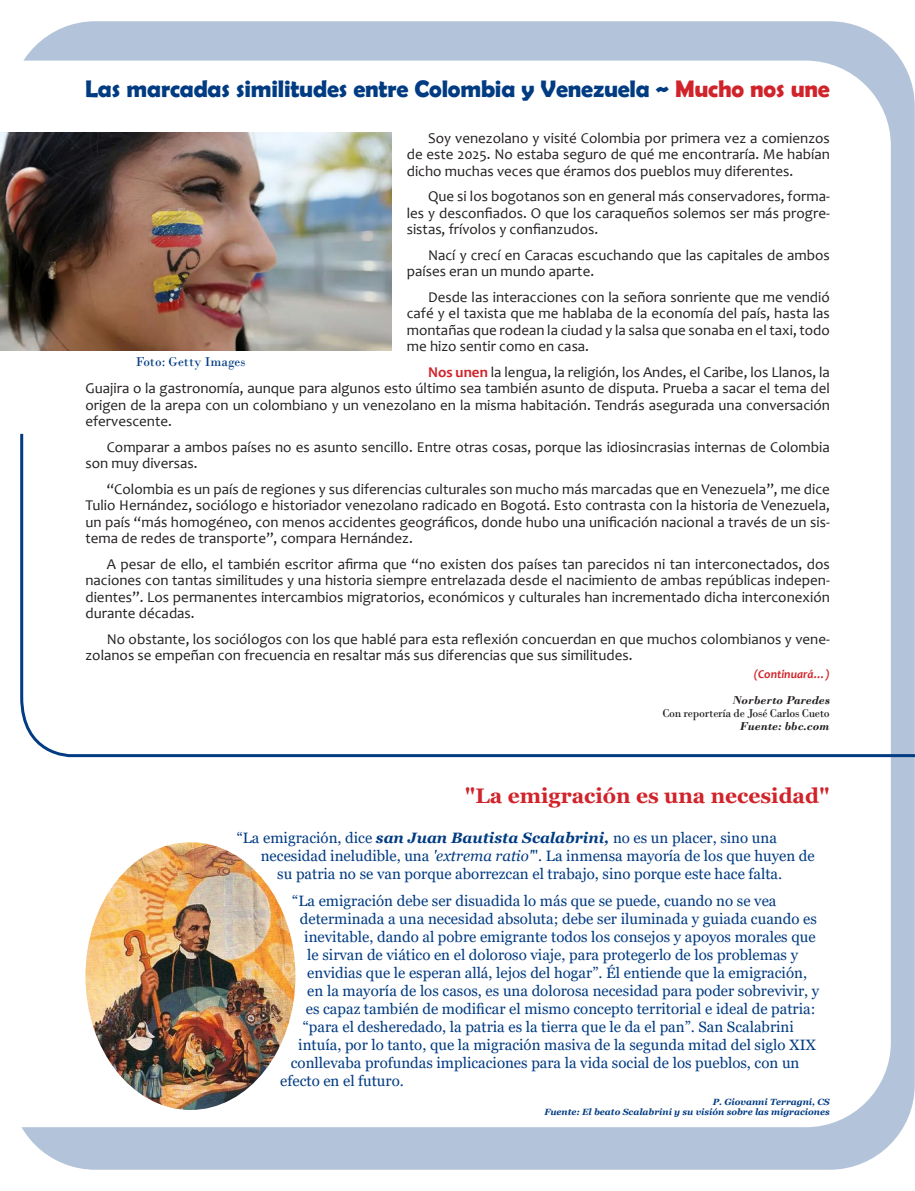
<style>
.page{position:relative;width:915px;height:1191px;background:#fff}
.page>*{position:absolute;margin:0;border:0;box-sizing:border-box;transform-origin:0 0}
.Título{font:700 24px "Berlin Sans FB Demi";letter-spacing:-.01em;color:#013b82}
.Título_Scalabrini{font:700 21px "Georgia";color:#d1232a}
.Texto{font:15px/16.5px "Candara";color:#231f20;text-align:justify}
.Texto_Scalabrini{font:15px "Georgia";color:#013b82}
.Leyenda{font:13.5px "Bodoni";color:#013b82}
.Firma{font:12px "Bodoni";letter-spacing:-.025em;color:#231f20}
.Firma-2{font:italic 700 12px "Bodoni";color:#231f20}
.Texto-2{font:italic 700 12px "Candara";color:#d1232a}
.Texto_Scalabrini-2{font:italic 700 9px "Georgia";color:#013b82}
.s1{color:#d1232a}
.s2{font-weight:700;color:#d1232a}
.s3{font-weight:700;font-style:italic}
.s4{font-style:italic}
</style>
<div class="page">
<div style="left:10px;top:21px;width:904px;height:1148px;background:#b3c4da;border-radius:85px"></div>
<div style="left:10px;top:61px;width:880px;height:1066px;background:#fff"></div>
<img style="left:85px;top:842px;width:210px;height:268px">
<div style="left:19px;top:431px;width:895px;height:327px;background:#fff"></div>
<img style="left:0;top:132px;width:392px;height:219px">
<div style="left:0;top:351px;width:394px;height:19px;background:#fff"></div>
<p class="Título" style="left:85px;top:74px;width:746px">Las marcadas similitudes entre Colombia y Venezuela ~ <span class="s1">Mucho nos une</span></p>
<p class="Texto" style="left:406px;top:129px;width:424px;text-indent:21px">Soy venezolano y visité Colombia por primera vez a comienzos de este 2025. No estaba seguro de qué me encontraría. Me habían dicho muchas veces que éramos dos pueblos muy diferentes.</p>
<p class="Texto" style="left:406px;top:188px;width:424px;text-indent:21px">Que si los bogotanos son en general más conservadores, forma&shy;les y desconfiados. O que los caraqueños solemos ser más progre&shy;sistas, frívolos y confianzudos.</p>
<p class="Texto" style="left:406px;top:246px;width:424px;text-indent:21px">Nací y crecí en Caracas escuchando que las capitales de ambos países eran un mundo aparte.</p>
<p class="Texto" style="left:406px;top:288px;width:424px;text-indent:21px">Desde las interacciones con la señora sonriente que me vendió café y el taxista que me hablaba de la economía del país, hasta las montañas que rodean la ciudad y la salsa que sonaba en el taxi, todo me hizo sentir como en casa.</p>
<p class="Texto" style="left:85px;top:363px;width:745px;text-indent:342px"><span class="s2">Nos unen</span> la lengua, la religión, los Andes, el Caribe, los Llanos, la Guajira o la gastronomía, aunque para algunos esto último sea también asunto de disputa. Prueba a sacar el tema del origen de la arepa con un colombiano y un venezolano en la misma habitación. Tendrás asegurada una conversación efervescente.</p>
<p class="Texto" style="left:85px;top:438px;width:745px;text-indent:21px">Comparar a ambos países no es asunto sencillo. Entre otras cosas, porque las idiosincrasias internas de Colombia son muy diversas.</p>
<p class="Texto" style="left:85px;top:480px;width:745px;text-indent:21px">“Colombia es un país de regiones y sus diferencias culturales son mucho más marcadas que en Venezuela”, me dice Tulio Hernández, sociólogo e historiador venezolano radicado en Bogotá. Esto contrasta con la historia de Venezuela, un país “más homogéneo, con menos accidentes geográficos, donde hubo una unificación nacional a través de un sis&shy;tema de redes de transporte”, compara Hernández.</p>
<p class="Texto" style="left:85px;top:555px;width:745px;text-indent:21px">A pesar de ello, el también escritor afirma que “no existen dos países tan parecidos ni tan interconectados, dos naciones con tantas similitudes y una historia siempre entrelazada desde el nacimiento de ambas repúblicas indepen&shy;dientes”. Los permanentes intercambios migratorios, económicos y culturales han incrementado dicha interconexión durante décadas.</p>
<p class="Texto" style="left:85px;top:630px;width:745px;text-indent:21px">No obstante, los sociólogos con los que hablé para esta reflexión concuerdan en que muchos colombianos y vene&shy;zolanos se empeñan con frecuencia en resaltar más sus diferencias que sus similitudes.</p>
<p class="Texto-2" style="left:753px;top:667px;width:77px">(Continuará…)</p>
<p class="Firma-2" style="left:732px;top:693px;width:99px">Norberto Paredes</p>
<p class="Firma" style="left:662px;top:706px;width:169px">Con reportería de José Carlos Cueto</p>
<p class="Firma-2" style="left:739px;top:719px;width:91px">Fuente: bbc.com</p>
<p class="Leyenda" style="left:136px;top:353px;width:111px">Foto: Getty Images</p>
<p class="Título_Scalabrini" style="left:464px;top:782px;width:366px">"La emigración es una necesidad"</p>
<p class="Texto_Scalabrini" style="left:237px;top:829px;width:541px">“La emigración, dice <span class="s3">san Juan Bautista Scalabrini,</span> no es un placer, sino una</p>
<p class="Texto_Scalabrini" style="left:261px;top:847px;width:555px">necesidad ineludible, una <span class="s4">'extrema ratio'</span>". La inmensa mayoría de los que huyen de</p>
<p class="Texto_Scalabrini" style="left:277px;top:865px;width:506px">su patria no se van porque aborrezcan el trabajo, sino porque este hace falta.</p>
<p class="Texto_Scalabrini" style="left:292px;top:892px;width:485px">“La emigración debe ser disuadida lo más que se puede, cuando no se vea</p>
<p class="Texto_Scalabrini" style="left:300px;top:910px;width:518px">determinada a una necesidad absoluta; debe ser iluminada y guiada cuando es</p>
<p class="Texto_Scalabrini" style="left:304px;top:928px;width:512px">inevitable, dando al pobre emigrante todos los consejos y apoyos morales que</p>
<p class="Texto_Scalabrini" style="left:307px;top:946px;width:492px">le sirvan de viático en el doloroso viaje, para protegerlo de los problemas y</p>
<p class="Texto_Scalabrini" style="left:307px;top:964px;width:501px">envidias que le esperan allá, lejos del hogar”. Él entiende que la emigración,</p>
<p class="Texto_Scalabrini" style="left:307px;top:982px;width:513px">en la mayoría de los casos, es una dolorosa necesidad para poder sobrevivir, y</p>
<p class="Texto_Scalabrini" style="left:306px;top:1000px;width:511px">es capaz también de modificar el mismo concepto territorial e ideal de patria:</p>
<p class="Texto_Scalabrini" style="left:303px;top:1018px;width:492px">“para el desheredado, la patria es la tierra que le da el pan”. San Scalabrini</p>
<p class="Texto_Scalabrini" style="left:298px;top:1036px;width:519px">intuía, por lo tanto, que la migración masiva de la segunda mitad del siglo XIX</p>
<p class="Texto_Scalabrini" style="left:291px;top:1054px;width:510px">conllevaba profundas implicaciones para la vida social de los pueblos, con un</p>
<p class="Texto_Scalabrini" style="left:280px;top:1072px;width:125px">efecto en el futuro.</p>
<p class="Texto_Scalabrini-2" style="left:712px;top:1096px;width:118px">P. Giovanni Terragni, CS</p>
<p class="Texto_Scalabrini-2" style="left:544px;top:1106px;width:287px">Fuente: El beato Scalabrini y su visión sobre las migraciones</p>
</div>
